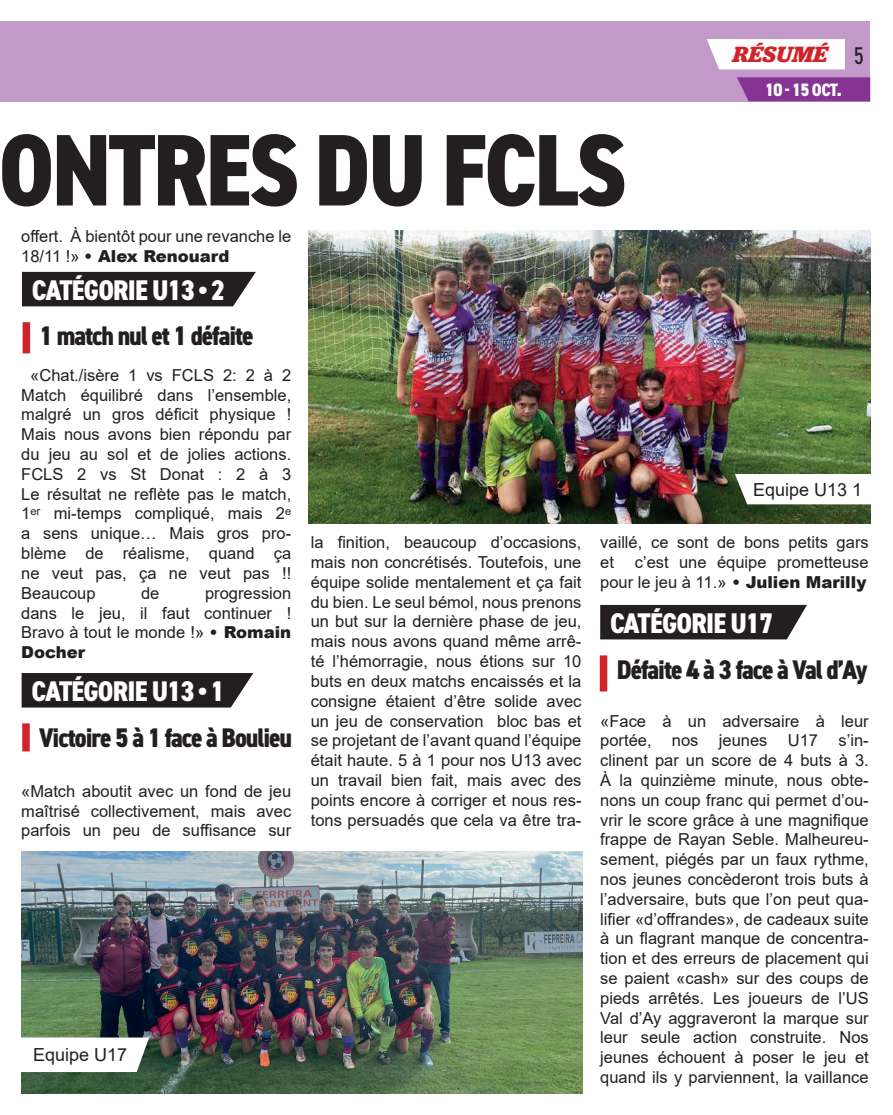
<style>
.page{position:relative;width:893px;height:1115px;background:#fff}
.page>*{position:absolute;margin:0;border:0;box-sizing:border-box;transform-origin:0 0}
.t1{font:800 condensed 102px "DIN2014";letter-spacing:-.03em;color:#231f20}
.t2{font:800 condensed 28.5px "DIN2014";letter-spacing:-.03em;color:#fff}
.t3{font:800 condensed 27px "DIN2014";letter-spacing:-.04em;color:#231f20}
.t4{font:italic 700 22.95px "Jubilat";color:#d1232a}
.t5{font:18px "Arial";color:#231f20}
.t6{font:800 condensed 18px "DIN2014";color:#fff}
.t7{font:16.5px/19.8px "Arial";color:#231f20;text-align:justify}
.s1{font-weight:900}
.s2{font-family:"DIN2014";font-weight:400;font-style:normal;font-stretch:condensed;font-size:24.3px;color:#231f20}
</style>
<div class="page">
<img style="left:309px;top:230px;width:561px;height:293px">
<svg style="left:735px;top:474px;width:135px;height:30px"></svg>
<div style="left:22px;top:673px;width:231px;height:34px;background:#231f20"></div>
<div style="left:22px;top:723px;width:8px;height:28px;background:#d1232a"></div>
<div style="left:22px;top:272px;width:234px;height:34px;background:#231f20"></div>
<div style="left:23px;top:322px;width:7px;height:31px;background:#d1232a"></div>
<div style="left:0;top:21px;width:870px;height:80px;background:#c299c9"></div>
<div style="left:707px;top:39px;width:138px;height:30px;background:#fff"></div>
<svg style="left:737px;top:77px;width:133px;height:24px;background:#883996"></svg>
<img style="left:22px;top:851px;width:561px;height:242px">
<svg style="left:21px;top:1037px;width:128px;height:35px"></svg>
<div style="left:600px;top:605px;width:207px;height:34px;background:#231f20"></div>
<div style="left:600px;top:655px;width:7px;height:36px;background:#d1232a"></div>
<h1 class="t1" style="left:-2px;top:102px;width:630px">ONTRES DU FCLS</h1>
<p class="t7" style="left:21px;top:226px;width:271px">offert. À bientôt pour une revanche le<br>18/11 !» <span class="s1">• Alex Renouard</span></p>
<h2 class="t2" style="left:32px;top:271px;width:195px">CATÉGORIE U13 • 2</h2>
<h3 class="t3" style="left:40px;top:318px;width:216px">1 match nul et 1 défaite</h3>
<h3 class="t4" style="left:733px;top:39px;width:132px">RÉSUMÉ <span class="s2">5</span></h3>
<p class="t6" style="left:765px;top:78px;width:78px">10 - 15 oct.</p>
<p class="t7" style="left:21px;top:365px;width:272px;text-indent:9px">«Chat./isère 1 vs FCLS 2: 2 à 2<br>Match équilibré dans l’ensemble, malgré un gros déficit physique !<br>Mais nous avons bien répondu par du jeu au sol et de jolies actions.<br>FCLS 2 vs St Donat : 2 à 3<br>Le résultat ne reflète pas le match, 1ᵉʳ mi-temps compliqué, mais 2ᵉ a sens unique… Mais gros pro&shy;blème de réalisme, quand ça ne veut pas, ça ne veut pas !!<br>Beaucoup</p>
<p class="t7" style="left:21px;top:583px;width:271px;text-indent:184px">progression dans le jeu, il faut continuer !<br>Bravo à tout le monde !» <span class="s1">• Romain Docher</span></p>
<p class="t7" style="left:141px;top:583px;width:20px">de</p>
<h2 class="t2" style="left:32px;top:672px;width:195px">CATÉGORIE U13 • 1</h2>
<h3 class="t3" style="left:39px;top:719px;width:254px">Victoire 5 à 1 face à Boulieu</h3>
<p class="t7" style="left:21px;top:781px;width:271px">«Match aboutit avec un fond de jeu maîtrisé collectivement, mais avec parfois un peu de suffisance sur</p>
<p class="t5" style="left:33px;top:1042px;width:96px">Equipe U17</p>
<p class="t7" style="left:311px;top:532px;width:272px">la finition, beaucoup d’occasions, mais non concrétisés. Toutefois, une équipe solide mentalement et ça fait du bien. Le seul bémol, nous prenons un but sur la dernière phase de jeu, mais nous avons quand même arrê&shy;té l’hémorragie, nous étions sur 10 buts en deux matchs encaissés et la consigne étaient d’être solide avec un jeu de conservation bloc bas et se projetant de l’avant quand l’équipe était haute. 5 à 1 pour nos U13 avec un travail bien fait, mais avec des points encore à corriger et nous res&shy;tons persuadés que cela va être tra-</p>
<p class="t5" style="left:753px;top:477px;width:111px">Equipe U13 1</p>
<p class="t7" style="left:600px;top:532px;width:270px">vaillé, ce sont de bons petits gars et</p>
<p class="t7" style="left:600px;top:552px;width:270px;text-align:right">c’est une équipe prometteuse pour le jeu à 11.» <span class="s1">• Julien Marilly</span></p>
<h2 class="t2" style="left:610px;top:604px;width:164px">CATÉGORIE U17</h2>
<h3 class="t3" style="left:617px;top:651px;width:252px">Défaite 4 à 3 face à Val d’Ay</h3>
<p class="t7" style="left:600px;top:710px;width:270px">«Face à un adversaire à leur portée, nos jeunes U17 s’in&shy;clinent par un score de 4 buts à 3.<br>À la quinzième minute, nous obte&shy;nons un coup franc qui permet d’ou&shy;vrir le score grâce à une magnifique frappe de Rayan Seble. Malheureu&shy;sement, piégés par un faux rythme, nos jeunes concèderont trois buts à l’adversaire, buts que l’on peut qua&shy;lifier «d’offrandes», de cadeaux suite à un flagrant manque de concentra&shy;tion et des erreurs de placement qui se paient «cash» sur des coups de pieds arrêtés. Les joueurs de l’US Val d’Ay aggraveront la marque sur leur seule action construite. Nos jeunes échouent à poser le jeu et quand ils y parviennent, la vaillance</p>
</div>
